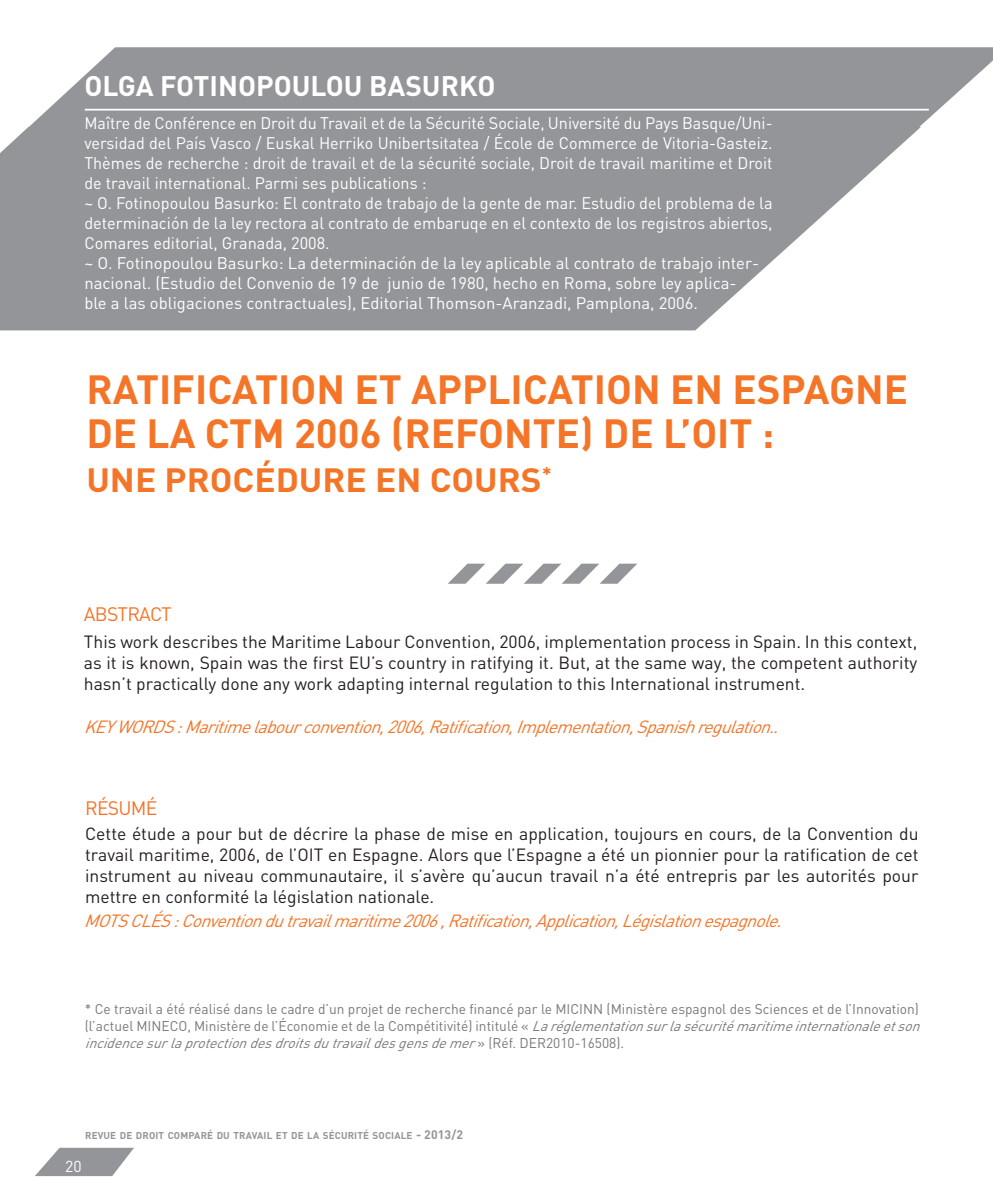
<style>
.page{position:relative;width:993px;height:1191px;background:#fff}
.page>*{position:absolute;margin:0;border:0;box-sizing:border-box;transform-origin:0 0}
.t1{font:700 40.25px "DIN";color:#f47527}
.t2{font:700 33.25px "DIN";color:#f47527;scale:1.06 1}
.t3{font:700 28px "DIN";letter-spacing:-.005em;color:#fff}
.t4{font:19.25px "DIN";color:#f47527}
.t5{font:17.5px/21px "DIN";color:#231f20;text-align:justify}
.t6{font:italic 17.5px "DIN";color:#f47527}
.t7{font:16.62px/19.9px "DIN";color:#fff}
.t8{font:15.75px "DIN";color:#fff}
.t9{font:14px/16.8px "DIN";color:#76787b}
.t10{font:700 9.8px "DIN";letter-spacing:.015em;color:#939598}
.s1{font-style:italic}
.s2{font-size:12.25px}
</style>
<div class="page">
<svg style="left:35px;top:1147px;width:99px;height:29px"></svg>
<svg style="left:29px;top:47px;width:963px;height:81px;background:#9c9ea1"></svg>
<svg style="left:0;top:127px;width:920px;height:203px;background:#9ea0a2"></svg>
<hr style="left:85px;top:109px;width:843px;height:1px;background:#fff">
<svg style="left:448px;top:563px;width:189px;height:21px"></svg>
<p class="t3" style="left:84px;top:67px;width:36px">OLGA</p>
<p class="t3" style="left:160px;top:67px;width:34px">FOTINOPOULOU</p>
<p class="t3" style="left:369px;top:67px;width:38px">BASUR</p>
<p class="t3" style="left:459px;top:67px;width:35px">KO</p>
<p class="t7" style="left:84px;top:113px;width:689px">Maître de Conférence en Droit du Travail et de la Sécurité Sociale, Université du Pays Basque/Uni&shy;versidad del País Vasco / Euskal Herriko Unibertsitatea / École de Commerce de Vitoria-Gasteiz.<br>Thèmes de recherche : droit de travail et de la sécurité sociale, Droit de travail maritime et Droit de travail international. Parmi ses publications :<br>~ O. Fotinopoulou Basurko: El contrato de trabajo de la gente de mar. Estudio del problema de la determinación de la ley rectora al contrato de embaruqe en el contexto de los registros abiertos, Comares editorial, Granada, 2008.<br>~ O. Fotinopoulou Basurko: La determinación de la ley aplicable al contrato de trabajo inter&shy;nacional. (Estudio del Convenio de 19 de junio de 1980, hecho en Roma, sobre ley aplica-<br>ble a las obligaciones contractuales), Editorial Thomson-Aranzadi, Pamplona, 2006.</p>
<p class="t1" style="left:86px;top:363px;width:21px">RATIFI</p>
<p class="t1" style="left:207px;top:363px;width:48px">CATION</p>
<p class="t1" style="left:354px;top:363px;width:80px">ET APPLI</p>
<p class="t1" style="left:522px;top:363px;width:48px">CATION</p>
<p class="t1" style="left:669px;top:363px;width:210px">EN ESPAGNE</p>
<p class="t1" style="left:86px;top:407px;width:344px">DE LA CTM 2006 (REFONTE</p>
<p class="t1" style="left:580px;top:407px;width:127px">) DE L’OIT</p>
<p class="t1" style="left:761px;top:407px;width:14px">:</p>
<p class="t2" style="left:86px;top:458px;width:22px">UNE</p>
<p class="t2" style="left:164px;top:458px;width:21px">PRO</p>
<p class="t2" style="left:232px;top:458px;width:42px">CÉDURE</p>
<p class="t2" style="left:375px;top:458px;width:94px">EN COUR</p>
<p class="t2" style="left:520px;top:458px;width:31px">S<sup>*</sup></p>
<p class="t4" style="left:84px;top:602px;width:12px">abstract</p>
<p class="t5" style="left:84px;top:630px;width:834px">This work describes the Maritime Labour Convention, 2006, implementation process in Spain. In this context, as it is known, Spain was the first EU’s country in ratifying it. But, at the same way, the competent authority hasn’t practically done any work adapting internal regulation to this International instrument.</p>
<p class="t6" style="left:84px;top:715px;width:44px">key words</p>
<p class="t6" style="left:176px;top:715px;width:610px">:Maritimelabourconvention,2006,Ratification,Implementation,Spanishregulation..</p>
<p class="t4" style="left:85px;top:796px;width:13px">résumé</p>
<p class="t5" style="left:85px;top:823px;width:834px">Cette étude a pour but de décrire la phase de mise en application, toujours en cours, de la Convention du travail maritime, 2006, de l’OIT en Espagne. Alors que l’Espagne a été un pionnier pour la ratification de cet instrument au niveau communautaire, il s’avère qu’aucun travail n’a été entrepris par les autorités pour mettre en conformité la législation nationale.</p>
<p class="t6" style="left:84px;top:910px;width:13px">mots</p>
<p class="t6" style="left:130px;top:910px;width:10px">clés</p>
<p class="t6" style="left:173px;top:910px;width:617px">:Conventiondutravailmaritime2006,Ratification,Application,Législationespagnole.</p>
<p class="t9" style="left:85px;top:1000px;width:841px">* Ce travail a été réalisé dans le cadre d’un projet de recherche financé par le MICINN (Ministère espagnol des Sciences et de l’Innovation) (l’actuel MIN ECO, Ministère de l’Économie et de la Compétitivité) intitulé « <span class="s1">Laréglementationsurlasécuritémaritimeinternationaleetson incidencesurlaprotectiondesdroitsdutravaildesgensdemer</span>» ( R é f . D E R 2 0 1 0 - 1 6 5 0 8 ) .</p>
<p class="t10" style="left:85px;top:1129px;width:379px">REVUE DE DROIT COMPARÉ DU TRAVAIL ET DE LA SÉCURITÉ SOCIALE <span class="s2">- 2013/2</span></p>
<p class="t8" style="left:65px;top:1156px;width:18px">20</p>
</div>
